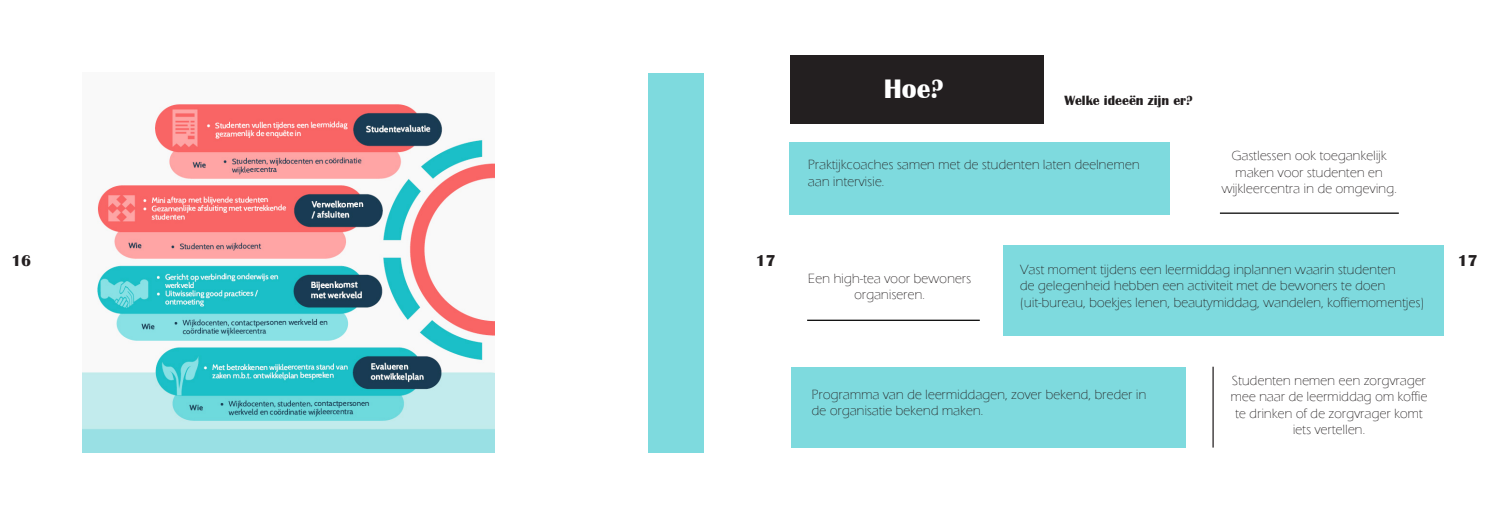
<style>
.page{position:relative;width:1489px;height:525px;background:#fff}
.page>*{position:absolute;margin:0;border:0;box-sizing:border-box;transform-origin:0 0}
.t1{font:700 27.5px "Britannic";color:#fff}
.t2{font:700 16.25px "Britannic";color:#231f20}
.t3{font:300 13.75px/16.5px "Eras ITC";color:#231f20}
.t4{font:700 13.75px "Britannic";color:#231f20}
</style>
<div class="page">
<div style="left:648px;top:73px;width:56px;height:379px;background:#7edade"></div>
<img style="left:82px;top:104px;width:412px;height:348px">
<div style="left:790px;top:367px;width:395px;height:81px;background:#7edade"></div>
<div style="left:1003px;top:245px;width:440px;height:91px;background:#7edade"></div>
<div style="left:789px;top:55px;width:254px;height:68px;background:#231f20"></div>
<div style="left:789px;top:142px;width:380px;height:72px;background:#7edade"></div>
<hr style="left:1219px;top:212px;width:179px;height:2px;background:#000">
<hr style="left:1212px;top:366px;width:1px;height:81px;background:#231f20">
<hr style="left:807px;top:319px;width:172px;height:2px;background:#000">
<h1 class="t1" style="left:883px;top:79px;width:61px">Hoe?</h1>
<p class="t4" style="left:1064px;top:96px;width:130px">Welke ideeën zijn er?</p>
<p class="t3" style="left:808px;top:157px;width:334px">Praktijkcoaches samen met de studenten laten deelnemen aan intervisie.</p>
<p class="t3" style="left:1221px;top:148px;width:178px;text-align:center">Gastlessen ook toegankelijk maken voor studenten en wijkleercentra in de omgeving.</p>
<p class="t2" style="left:11px;top:255px;width:21px">16</p>
<p class="t2" style="left:755px;top:255px;width:21px">17</p>
<p class="t2" style="left:1457px;top:255px;width:21px">17</p>
<p class="t3" style="left:1020px;top:261px;width:407px">Vast moment tijdens een leermiddag inplannen waarin studenten<br>de gelegenheid hebben een activiteit met de bewoners te doen (uit-bureau, boekjes lenen, beautymiddag, wandelen, koffiemomentjes)</p>
<p class="t3" style="left:808px;top:271px;width:165px;text-align:center">Een high-tea voor bewoners organiseren.</p>
<p class="t3" style="left:811px;top:387px;width:337px">Programma van de leermiddagen, zover bekend, breder in de organisatie bekend maken.</p>
<p class="t3" style="left:1230px;top:373px;width:199px;text-align:center">Studenten nemen een zorgvrager mee naar de leermiddag om koffie te drinken of de zorgvrager komt iets vertellen.</p>
</div>
